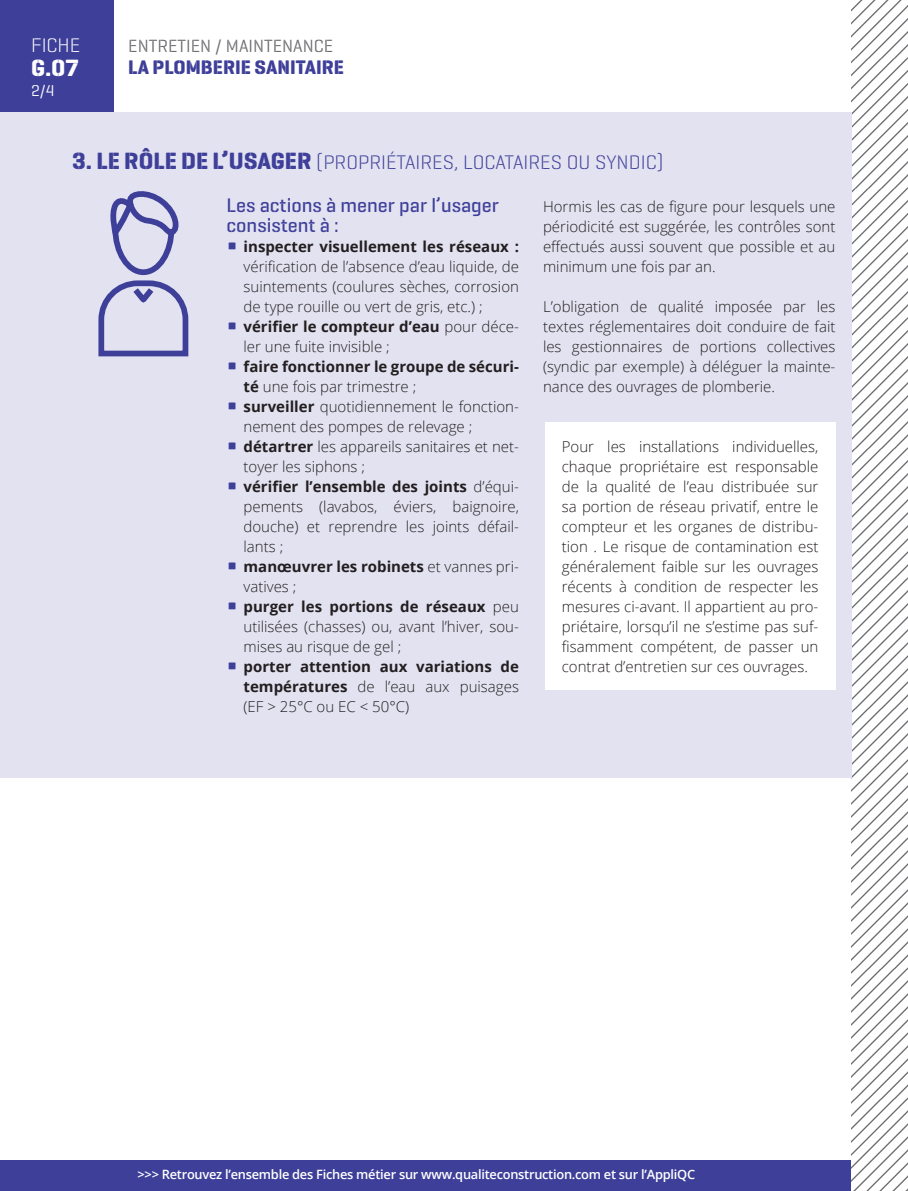
<style>
.page{position:relative;width:908px;height:1191px;background:#fff}
.page>*{position:absolute;margin:0;border:0;box-sizing:border-box;transform-origin:0 0}
.t1{font:700 24px "Geogrotesque Stencil A";color:#fff}
.titre3{font:20px "Geogrotesque Stencil A Lg";color:#3e3f99}
.bold_vert{font:500 20px/20px "Geogrotesque Stencil A";color:#3e3f99}
.t2{font:700 20px "Geogrotesque Stencil A";color:#3e3f99}
.t3{font:20px "Geogrotesque Stencil A Lg";color:#fff}
.t4{font:18px "Geogrotesque Stencil A";color:#6c6d70}
.t5{font:16px "Geogrotesque Stencil A";color:#fff}
.t6{font:300 15px/20px "Open Sans";color:#231f20;text-align:justify}
.t7{font:700 15px/20px "Open Sans";color:#231f20}
.t8{font:600 12.8px "Open Sans";letter-spacing:-.02em;color:#fff}
.s1{font-family:"Geogrotesque Stencil A";font-weight:700;font-size:24px}
.s2{font-family:"Geogrotesque Stencil A";font-weight:700;font-size:28px;color:#3e3f99}
.s3{font-weight:700}
.s4{font-family:"Geogrotesque Stencil A";font-size:28px;color:#3e3f99}
.s5{font-weight:300}
</style>
<div class="page">
<svg style="left:850px;top:0;width:57px;height:1191px"></svg>
<div style="left:0;top:1159px;width:850px;height:32px;background:#3e3f99"></div>
<div style="left:0;top:0;width:113px;height:113px;background:#3e3f99"></div>
<div style="left:0;top:112px;width:850px;height:665px;background:#e3e2f1"></div>
<svg style="left:98px;top:191px;width:91px;height:166px"></svg>
<div style="left:544px;top:422px;width:291px;height:267px;background:#fff"></div>
<h2 class="t3" style="left:31px;top:33px;width:51px">FICHE</h2>
<h1 class="t1" style="left:31px;top:53px;width:49px">G.07</h1>
<p class="t5" style="left:31px;top:80px;width:25px">2/4</p>
<p class="t4" style="left:128px;top:35px;width:206px">ENTRETIEN / MAINTENANCE</p>
<h2 class="t2" style="left:128px;top:55px;width:217px">LA PLOMBERIE SANITAIRE</h2>
<p class="titre3" style="left:72px;top:149px;width:593px"><span class="s1">3. LE RÔLE DE L’USAGER</span> (PROPRIÉTAIRES, LOCATAIRES OU SYNDIC)</p>
<p class="bold_vert" style="left:226px;top:195px;width:274px">Les actions à mener par l’usager consistent à :</p>
<p class="t6" style="left:243px;top:236px;width:277px;text-indent:-17px"><span class="s2">Δ</span> <span class="s3">inspecter visuellement les réseaux : </span>vérification de l’absence d’eau liquide, de suintements (coulures sèches, corrosion de type rouille ou vert de gris, etc.) ;</p>
<p class="t6" style="left:243px;top:316px;width:277px;text-indent:-17px"><span class="s2">Δ</span> <span class="s3">vérifier le compteur d’eau</span> pour déce&shy;ler une fuite invisible ;</p>
<p class="t7" style="left:243px;top:356px;width:277px;text-indent:-17px"><span class="s4">Δ</span> faire fonctionner le groupe de sécuri&shy;té <span class="s5">une fois par trimestre ;</span></p>
<p class="t6" style="left:243px;top:396px;width:277px;text-indent:-17px"><span class="s2">Δ</span> <span class="s3">surveiller</span> quotidiennement le fonction&shy;nement des pompes de relevage ;</p>
<p class="t6" style="left:243px;top:436px;width:277px;text-indent:-17px"><span class="s2">Δ</span> <span class="s3">détartrer</span> les appareils sanitaires et net&shy;toyer les siphons ;</p>
<p class="t6" style="left:243px;top:476px;width:277px;text-indent:-17px"><span class="s2">Δ</span> <span class="s3">vérifier l’ensemble des joints</span> d’équi&shy;pements (lavabos, éviers, baignoire, douche) et reprendre les joints défail&shy;lants ;</p>
<p class="t7" style="left:243px;top:556px;width:277px;text-indent:-17px"><span class="s4">Δ</span> manœuvrer les robinets <span class="s5">et vannes pri&shy;vatives ;</span></p>
<p class="t6" style="left:243px;top:596px;width:277px;text-indent:-17px"><span class="s2">Δ</span> <span class="s3">purger les portions de réseaux</span> peu utilisées (chasses) ou, avant l’hiver, sou&shy;mises au risque de gel ;</p>
<p class="t7" style="left:243px;top:656px;width:277px;text-align:justify;text-indent:-17px"><span class="s4">Δ</span> porter attention aux variations de températures <span class="s5">de l’eau aux puisages (EF &gt; 25°C ou EC &lt; 50°C)</span></p>
<p class="t6" style="left:542px;top:196px;width:294px">Hormis les cas de figure pour lesquels une périodicité est suggérée, les contrôles sont effectués aussi souvent que possible et au minimum une fois par an.</p>
<p class="t6" style="left:542px;top:296px;width:294px">L’obligation de qualité imposée par les textes réglementaires doit conduire de fait les gestionnaires de portions collectives (syndic par exemple) à déléguer la mainte&shy;nance des ouvrages de plomberie.</p>
<p class="t6" style="left:561px;top:436px;width:258px">Pour les installations individuelles, chaque propriétaire est responsable de la qualité de l’eau distribuée sur sa portion de réseau privatif, entre le compteur et les organes de distribu&shy;tion . Le risque de contamination est généralement faible sur les ouvrages récents à condition de respecter les mesures ci-avant. Il appartient au pro&shy;priétaire, lorsqu’il ne s’estime pas suf&shy;fisamment compétent, de passer un contrat d’entretien sur ces ouvrages.</p>
<p class="t8" style="left:137px;top:1166px;width:559px">&gt;&gt;&gt; Retrouvez l’ensemble des Fiches métier sur www.qualiteconstruction.com et sur l’AppliQC</p>
</div>
